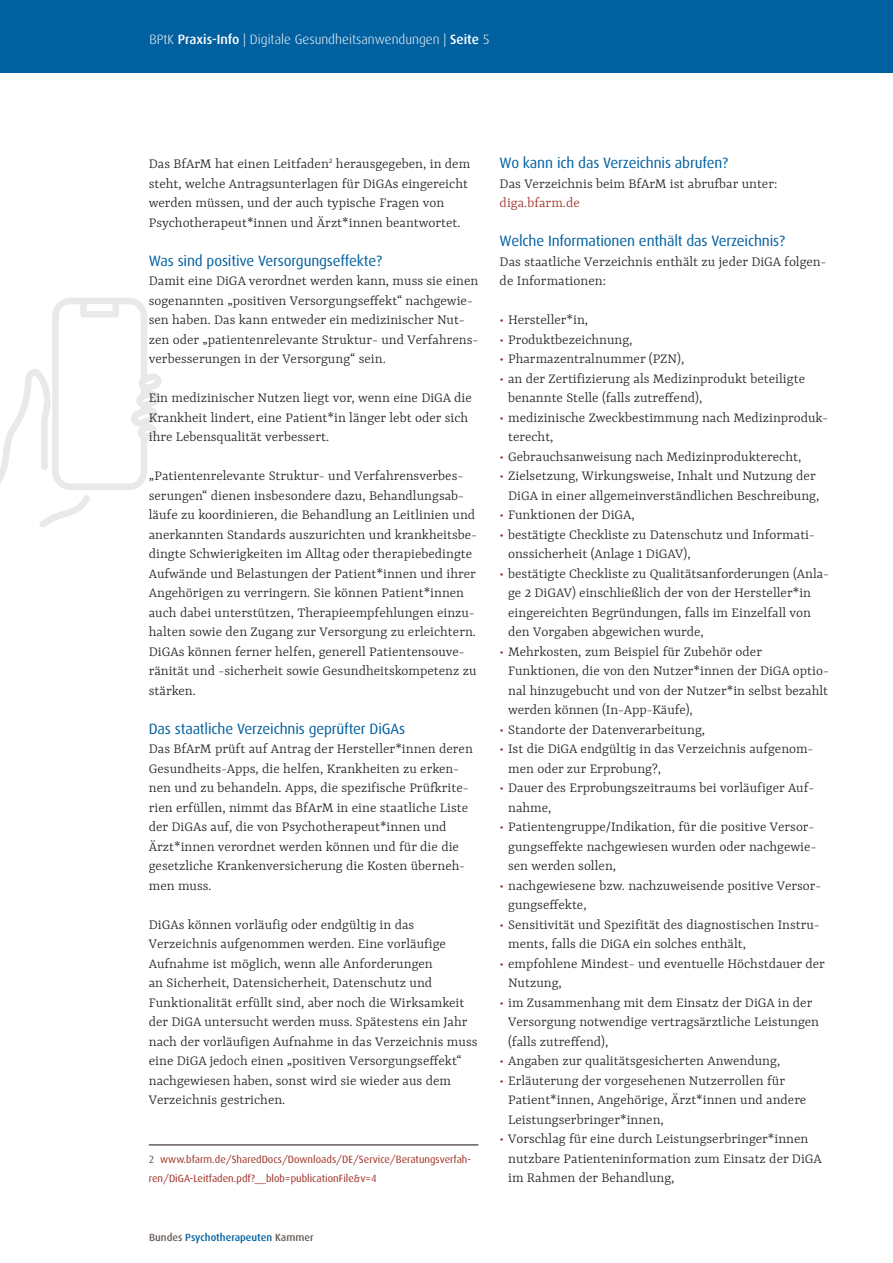
<style>
.page{position:relative;width:893px;height:1263px;background:#fff}
.page>*{position:absolute;margin:0;border:0;box-sizing:border-box;transform-origin:0 0}
.fliesstext_yrsa_10_1{font:300 15px/19.5px "Yrsa";color:#231f20}
.H2_subline_12{font:15px "Dax";letter-spacing:-.01em;color:#0060a0}
.t1{font:300 13.5px "Dax";color:#fff}
.Hinweis_m__Linie{font:10.5px/19.5px "Dax";color:#9e2e24}
.t2{font:500 10.5px "Dax";color:#0060a0}
.s1{font-weight:500}
.s2{color:#655c57}
.s3{color:#9e2e24}
</style>
<div class="page">
<div style="left:0;top:0;width:893px;height:72px;background:#0060a0"></div>
<div style="left:52px;top:298px;width:95px;height:192px;border:7px solid #eae9e8;border-radius:15px"></div>
<svg style="left:80px;top:301px;width:39px;height:17px"></svg>
<svg style="left:131px;top:370px;width:31px;height:75px"></svg>
<svg style="left:0;top:368px;width:95px;height:159px"></svg>
<hr style="left:149px;top:1144px;width:329px;height:1px;background:#655c57">
<p class="t1" style="left:149px;top:32px;width:342px">BPtK <span class="s1">Praxis-Info</span> | Digitale Gesundheitsanwendungen | <span class="s1">Seite</span> 5</p>
<p class="fliesstext_yrsa_10_1" style="left:149px;top:154px;width:323px">Das BfArM hat einen Leitfaden<sup>2</sup> herausgegeben, in dem steht, welche Antragsunterlagen für DiGAs eingereicht werden müssen, und der auch typische Fragen von Psychotherapeut*innen und Ärzt*innen beantwortet.</p>
<h2 class="H2_subline_12" style="left:149px;top:252px;width:235px">Was sind positive Versorgungseffekte?</h2>
<p class="fliesstext_yrsa_10_1" style="left:149px;top:271px;width:331px">Damit eine DiGA verordnet werden kann, muss sie einen sogenannten „positiven Versorgungseffekt“ nachgewie&shy;sen haben. Das kann entweder ein medizinischer Nut&shy;zen oder „patientenrelevante Struktur- und Verfahrens&shy;verbesserungen in der Versorgung“ sein.</p>
<p class="fliesstext_yrsa_10_1" style="left:149px;top:388px;width:325px">Ein medizinischer Nutzen liegt vor, wenn eine DiGA die<br>Krankheit lindert, eine Patient*in länger lebt oder sich ihre Lebensqualität verbessert.</p>
<p class="fliesstext_yrsa_10_1" style="left:149px;top:466px;width:330px">„Patientenrelevante Struktur- und Verfahrensverbes&shy;serungen“ dienen insbesondere dazu, Behandlungsab&shy;läufe zu koordinieren, die Behandlung an Leitlinien und anerkannten Standards auszurichten und krankheitsbe&shy;dingte Schwierigkeiten im Alltag oder therapiebedingte Aufwände und Belastungen der Patient*innen und ihrer Angehörigen zu verringern. Sie können Patient*innen auch dabei unterstützen, Therapieempfehlungen einzu&shy;halten sowie den Zugang zur Versorgung zu erleichtern.<br>DiGAs können ferner helfen, generell Patientensouve&shy;ränität und -sicherheit sowie Gesundheitskompetenz zu stärken.</p>
<h2 class="H2_subline_12" style="left:149px;top:720px;width:258px">Das staatliche Verzeichnis geprüfter DiGAs</h2>
<p class="fliesstext_yrsa_10_1" style="left:149px;top:739px;width:326px">Das BfArM prüft auf Antrag der Hersteller*innen deren Gesundheits-Apps, die helfen, Krankheiten zu erken&shy;nen und zu behandeln. Apps, die spezifische Prüfkrite&shy;rien erfüllen, nimmt das BfArM in eine staatliche Liste der DiGAs auf, die von Psychotherapeut*innen und Ärzt*innen verordnet werden können und für die die gesetzliche Krankenversicherung die Kosten überneh&shy;men muss.</p>
<p class="fliesstext_yrsa_10_1" style="left:149px;top:914px;width:330px">DiGAs können vorläufig oder endgültig in das Verzeichnis aufgenommen werden. Eine vorläufige Aufnahme ist möglich, wenn alle Anforderungen<br>an Sicherheit, Datensicherheit, Datenschutz und Funktionalität erfüllt sind, aber noch die Wirksamkeit der DiGA untersucht werden muss. Spätestens ein Jahr nach der vorläufigen Aufnahme in das Verzeichnis muss eine DiGA jedoch einen „positiven Versorgungseffekt“ nachgewiesen haben, sonst wird sie wieder aus dem Verzeichnis gestrichen.</p>
<p class="Hinweis_m__Linie" style="left:149px;top:1149px;width:324px"><span class="s2">2</span> www.bfarm.de/SharedDocs/Downloads/DE/Service/Beratungsverfah&shy;ren/DiGA-Leitfaden.pdf?__blob=publicationFile&amp;v=4</p>
<p class="t2" style="left:149px;top:1231px;width:166px"><span class="s2">Bundes</span> Psychotherapeuten <span class="s2">Kammer</span></p>
<h2 class="H2_subline_12" style="left:500px;top:155px;width:230px">Wo kann ich das Verzeichnis abrufen?</h2>
<p class="fliesstext_yrsa_10_1" style="left:500px;top:173px;width:279px">Das Verzeichnis beim BfArM ist abrufbar unter: <span class="s3">diga.bfarm.de</span></p>
<h2 class="H2_subline_12" style="left:500px;top:233px;width:287px">Welche Informationen enthält das Verzeichnis?</h2>
<p class="fliesstext_yrsa_10_1" style="left:500px;top:251px;width:328px">Das staatliche Verzeichnis enthält zu jeder DiGA folgen&shy;de Informationen:</p>
<p class="fliesstext_yrsa_10_1" style="left:500px;top:310px;width:90px"><span class="s3">•</span> Hersteller*in,</p>
<p class="fliesstext_yrsa_10_1" style="left:500px;top:329px;width:134px"><span class="s3">•</span> Produktbezeichnung,</p>
<p class="fliesstext_yrsa_10_1" style="left:500px;top:349px;width:186px"><span class="s3">•</span> Pharmazentralnummer (PZN),</p>
<p class="fliesstext_yrsa_10_1" style="left:508px;top:368px;width:298px;text-indent:-9px"><span class="s3">•</span> an der Zertifizierung als Medizinprodukt beteiligte benannte Stelle (falls zutreffend),</p>
<p class="fliesstext_yrsa_10_1" style="left:508px;top:407px;width:321px;text-indent:-9px"><span class="s3">•</span> medizinische Zweckbestimmung nach Medizinproduk&shy;terecht,</p>
<p class="fliesstext_yrsa_10_1" style="left:500px;top:446px;width:303px"><span class="s3">•</span> Gebrauchsanweisung nach Medizinprodukterecht,</p>
<p class="fliesstext_yrsa_10_1" style="left:500px;top:466px;width:321px;text-align:center"><span class="s3">•</span> Zielsetzung, Wirkungsweise, Inhalt und Nutzung der<br>DiGA in einer allgemeinverständlichen Beschreibung,</p>
<p class="fliesstext_yrsa_10_1" style="left:500px;top:505px;width:137px"><span class="s3">•</span> Funktionen der DiGA,</p>
<p class="fliesstext_yrsa_10_1" style="left:508px;top:524px;width:308px;text-indent:-9px"><span class="s3">•</span> bestätigte Checkliste zu Datenschutz und Informati&shy;onssicherheit (Anlage 1 DiGAV),</p>
<p class="fliesstext_yrsa_10_1" style="left:508px;top:563px;width:323px;text-indent:-9px"><span class="s3">•</span> bestätigte Checkliste zu Qualitätsanforderungen (Anla&shy;ge 2 DiGAV) einschließlich der von der Hersteller*in eingereichten Begründungen, falls im Einzelfall von den Vorgaben abgewichen wurde,</p>
<p class="fliesstext_yrsa_10_1" style="left:508px;top:641px;width:322px;text-indent:-9px"><span class="s3">•</span> Mehrkosten, zum Beispiel für Zubehör oder Funktionen, die von den Nutzer*innen der DiGA optio&shy;nal hinzugebucht und von der Nutzer*in selbst bezahlt werden können (In-App-Käufe),</p>
<p class="fliesstext_yrsa_10_1" style="left:500px;top:719px;width:207px"><span class="s3">•</span> Standorte der Datenverarbeitung,</p>
<p class="fliesstext_yrsa_10_1" style="left:508px;top:739px;width:307px;text-indent:-9px"><span class="s3">•</span> Ist die DiGA endgültig in das Verzeichnis aufgenom&shy;men oder zur Erprobung?,</p>
<p class="fliesstext_yrsa_10_1" style="left:508px;top:778px;width:308px;text-indent:-9px"><span class="s3">•</span> Dauer des Erprobungszeitraums bei vorläufiger Auf&shy;nahme,</p>
<p class="fliesstext_yrsa_10_1" style="left:508px;top:817px;width:310px;text-indent:-9px"><span class="s3">•</span> Patientengruppe/Indikation, für die positive Versor&shy;gungseffekte nachgewiesen wurden oder nachgewie&shy;sen werden sollen,</p>
<p class="fliesstext_yrsa_10_1" style="left:508px;top:875px;width:315px;text-indent:-9px"><span class="s3">•</span> nachgewiesene bzw. nachzuweisende positive Versor&shy;gungseffekte,</p>
<p class="fliesstext_yrsa_10_1" style="left:508px;top:914px;width:313px;text-indent:-9px"><span class="s3">•</span> Sensitivität und Spezifität des diagnostischen Instru&shy;ments, falls die DiGA ein solches enthält,</p>
<p class="fliesstext_yrsa_10_1" style="left:508px;top:953px;width:318px;text-indent:-9px"><span class="s3">•</span> empfohlene Mindest- und eventuelle Höchstdauer der<br>Nutzung,</p>
<p class="fliesstext_yrsa_10_1" style="left:508px;top:992px;width:312px;text-indent:-9px"><span class="s3">•</span> im Zusammenhang mit dem Einsatz der DiGA in der<br>Versorgung notwendige vertragsärztliche Leistungen (falls zutreffend),</p>
<p class="fliesstext_yrsa_10_1" style="left:500px;top:1051px;width:282px"><span class="s3">•</span> Angaben zur qualitätsgesicherten Anwendung,</p>
<p class="fliesstext_yrsa_10_1" style="left:508px;top:1070px;width:300px;text-indent:-9px"><span class="s3">•</span> Erläuterung der vorgesehenen Nutzerrollen für<br>Patient*innen, Angehörige, Ärzt*innen und andere<br>Leistungserbringer*innen,</p>
<p class="fliesstext_yrsa_10_1" style="left:508px;top:1129px;width:315px;text-indent:-9px"><span class="s3">•</span> Vorschlag für eine durch Leistungserbringer*innen nutzbare Patienteninformation zum Einsatz der DiGA im Rahmen der Behandlung,</p>
</div>
